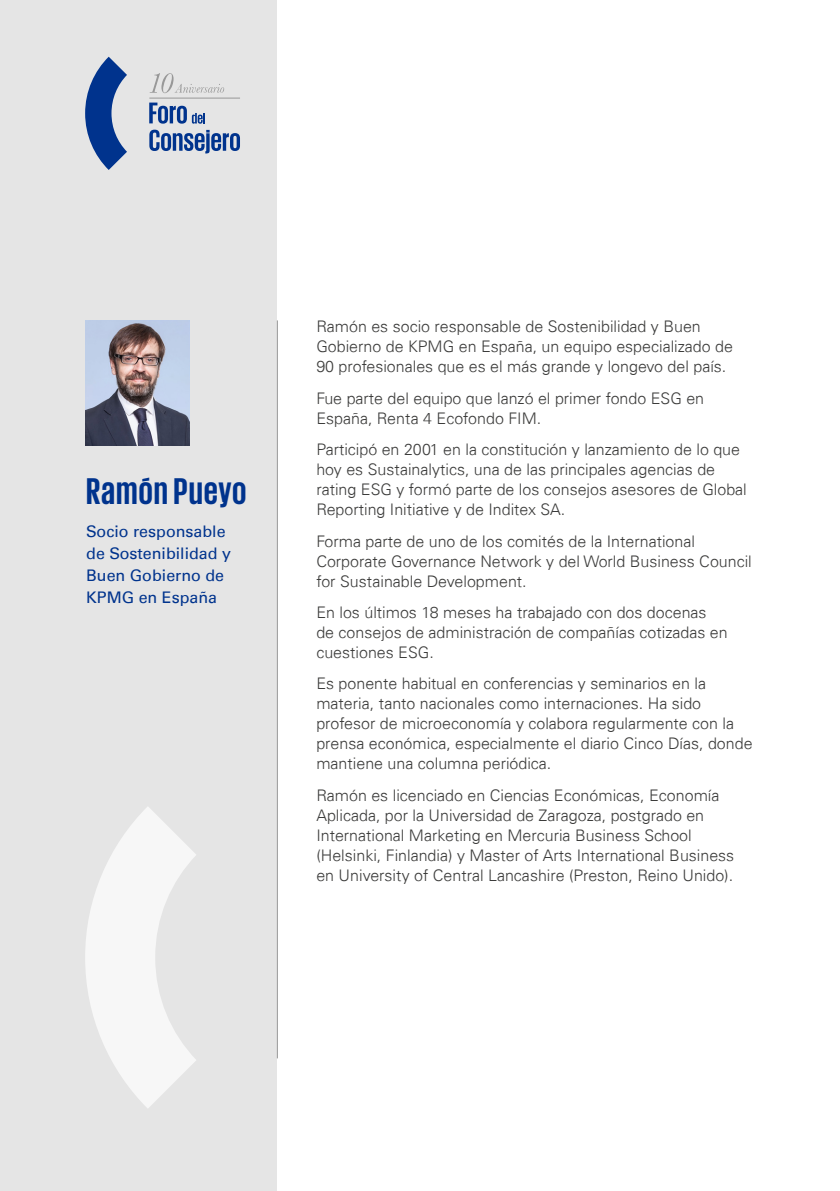
<style>
.page{position:relative;width:840px;height:1191px;background:#fff}
.page>*{position:absolute;margin:0;border:0;box-sizing:border-box;transform-origin:0 0}
.t1{font:700 38px "KPMG";letter-spacing:.025em;color:#00338d}
.t2{font:300 16px/20px "Univers 45";color:#3c3c3b}
.t3{font:16px/22px "Univers 55 Roman";color:#00338d}
</style>
<div class="page">
<div style="left:0;top:0;width:277px;height:1191px;background:#e5e5e5"></div>
<svg style="left:85px;top:57px;width:42px;height:113px"></svg>
<svg style="left:149px;top:103px;width:56px;height:21px"></svg>
<svg style="left:149px;top:130px;width:91px;height:23px"></svg>
<svg style="left:149px;top:73px;width:75px;height:20px"></svg>
<hr style="left:149px;top:98px;width:91px;height:1px;background:#989898">
<svg style="left:85px;top:807px;width:111px;height:301px"></svg>
<hr style="left:277px;top:320px;width:1px;height:738px;background:#989898">
<img style="left:85px;top:320px;width:104px;height:125px">
<h1 class="t1" style="left:86px;top:471px;width:162px">Ramón Pueyo</h1>
<p class="t3" style="left:86px;top:520px;width:146px">Socio responsable de Sostenibilidad y<br>Buen Gobierno de<br>KPMG en España</p>
<p class="t2" style="left:316px;top:317px;width:418px">Ramón es socio responsable de Sostenibilidad y Buen<br>Gobierno de KPMG en España, un equipo especializado de<br>90 profesionales que es el más grande y longevo del país.</p>
<p class="t2" style="left:316px;top:388px;width:389px">Fue parte del equipo que lanzó el primer fondo ESG en<br>España, Renta 4 Ecofondo FIM.</p>
<p class="t2" style="left:316px;top:439px;width:432px">Participó en 2001 en la constitución y lanzamiento de lo que hoy es Sustainalytics, una de las principales agencias de rating ESG y formó parte de los consejos asesores de Global Reporting Initiative y de Inditex SA.</p>
<p class="t2" style="left:316px;top:531px;width:436px">Forma parte de uno de los comités de la International<br>Corporate Governance Network y del World Business Council for Sustainable Development.</p>
<p class="t2" style="left:316px;top:602px;width:412px">En los últimos 18 meses ha trabajado con dos docenas de consejos de administración de compañías cotizadas en cuestiones ESG.</p>
<p class="t2" style="left:316px;top:673px;width:437px">Es ponente habitual en conferencias y seminarios en la materia, tanto nacionales como internaciones. Ha sido profesor de microeconomía y colabora regularmente con la prensa económica, especialmente el diario Cinco Días, donde mantiene una columna periódica.</p>
<p class="t2" style="left:316px;top:785px;width:419px">Ramón es licenciado en Ciencias Económicas, Economía Aplicada, por la Universidad de Zaragoza, postgrado en International Marketing en Mercuria Business School (Helsinki, Finlandia) y Master of Arts International Business en University of Central Lancashire (Preston, Reino Unido).</p>
</div>
